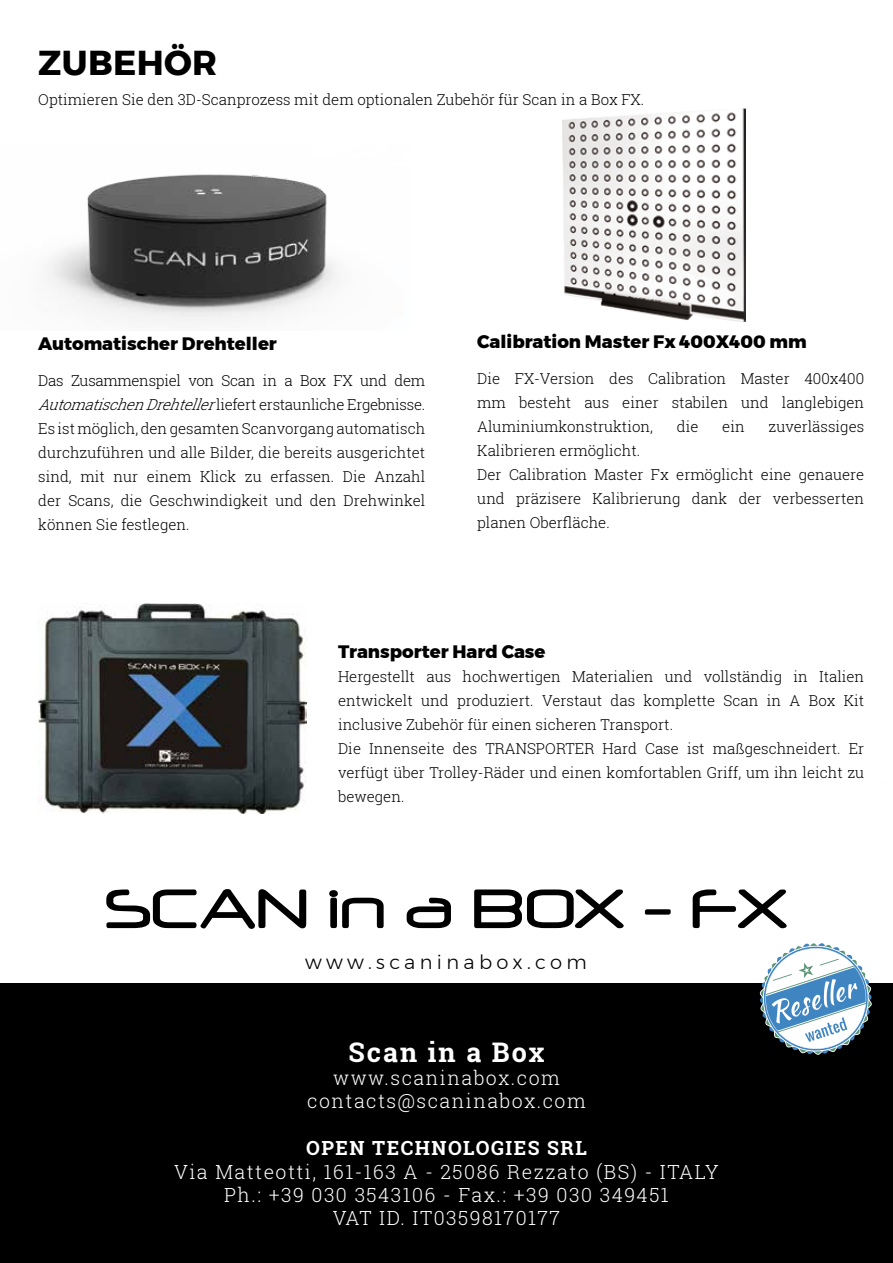
<style>
.page{position:relative;width:893px;height:1263px;background:#fff}
.page>*{position:absolute;margin:0;border:0;box-sizing:border-box;transform-origin:0 0}
.t1{font:700 34.5px "Montserrat";letter-spacing:.01em;color:#000}
.t2{font:700 27px "Roboto Slab";letter-spacing:.075em;color:#fff}
.t3{font:300 19.5px/23.4px "Roboto Slab";letter-spacing:.075em;color:#fff;text-align:center}
.t4{font:700 19.5px "Roboto Slab";letter-spacing:.075em;color:#fff}
.t5{font:300 19.5px "Montserrat";letter-spacing:.225em;color:#000}
.t6{font:800 18px "Montserrat";color:#000}
.t7{font:300 15px/24px "Roboto Slab";color:#000;text-align:justify}
.s1{font-style:italic}
</style>
<div class="page">
<div style="left:0;top:983px;width:893px;height:280px;background:#000"></div>
<img style="left:48px;top:174px;width:289px;height:148px">
<img style="left:563px;top:108px;width:183px;height:213px">
<img style="left:38px;top:603px;width:268px;height:210px">
<svg style="left:106px;top:889px;width:681px;height:40px"></svg>
<svg style="left:759px;top:943px;width:113px;height:112px"></svg>
<h1 class="t1" style="left:38px;top:35px;width:181px">ZUBEHÖR</h1>
<p class="t7" style="left:38px;top:87px;width:607px">Optimieren Sie den 3D-Scanprozess mit dem optionalen Zubehör für Scan in a Box FX.</p>
<p class="t6" style="left:38px;top:329px;width:240px">Automatischer Drehteller</p>
<p class="t7" style="left:38px;top:368px;width:388px">Das Zusammenspiel von Scan in a Box FX und dem <span class="s1">AutomatischenDrehteller</span>liefert erstaunliche Ergebnisse.<br>Es ist möglich, den gesamten Scanvorgang automatisch durchzuführen und alle Bilder, die bereits ausgerichtet sind, mit nur einem Klick zu erfassen. Die Anzahl der Scans, die Geschwindigkeit und den Drehwinkel können Sie festlegen.</p>
<p class="t6" style="left:477px;top:327px;width:331px">Calibration Master Fx 400X400 mm</p>
<p class="t7" style="left:477px;top:366px;width:388px">Die FX-Version des Calibration Master 400x400 mm besteht aus einer stabilen und langlebigen Aluminiumkonstruktion,</p>
<p class="t7" style="left:677px;top:414px;width:23px">die</p>
<p class="t7" style="left:722px;top:414px;width:24px">ein</p>
<p class="t7" style="left:769px;top:414px;width:97px">zuverlässiges</p>
<p class="t7" style="left:477px;top:438px;width:388px;text-align:left">Kalibrieren ermöglicht.<br>Der Calibration Master Fx ermöglicht eine genauere und präzisere Kalibrierung dank der verbesserten planen Oberfläche.</p>
<p class="t6" style="left:338px;top:637px;width:209px">Transporter Hard Case</p>
<p class="t7" style="left:338px;top:664px;width:528px;text-align:left">Hergestellt aus hochwertigen Materialien und vollständig in Italien entwickelt und produziert. Verstaut das komplette Scan in A Box Kit inclusive Zubehör für einen sicheren Transport.<br>Die Innenseite des TRANSPORTER Hard Case ist maßgeschneidert. Er verfügt über Trolley-Räder und einen komfortablen Griff, um ihn leicht zu bewegen.</p>
<h3 class="t5" style="left:305px;top:947px;width:283px">www.scaninabox.com</h3>
<h2 class="t2" style="left:349px;top:1033px;width:197px">Scan in a Box</h2>
<h3 class="t3" style="left:307px;top:1066px;width:280px">www.scaninabox.com contacts@scaninabox.com</h3>
<h3 class="t4" style="left:306px;top:1135px;width:282px">OPEN TECHNOLOGIES SRL</h3>
<h3 class="t3" style="left:174px;top:1159px;width:546px">Via Matteotti, 161-163 A - 25086 Rezzato (BS) - ITALY<br>Ph.: +39 030 3543106 - Fax.: +39 030 349451<br>VAT ID. IT03598170177</h3>
</div>
